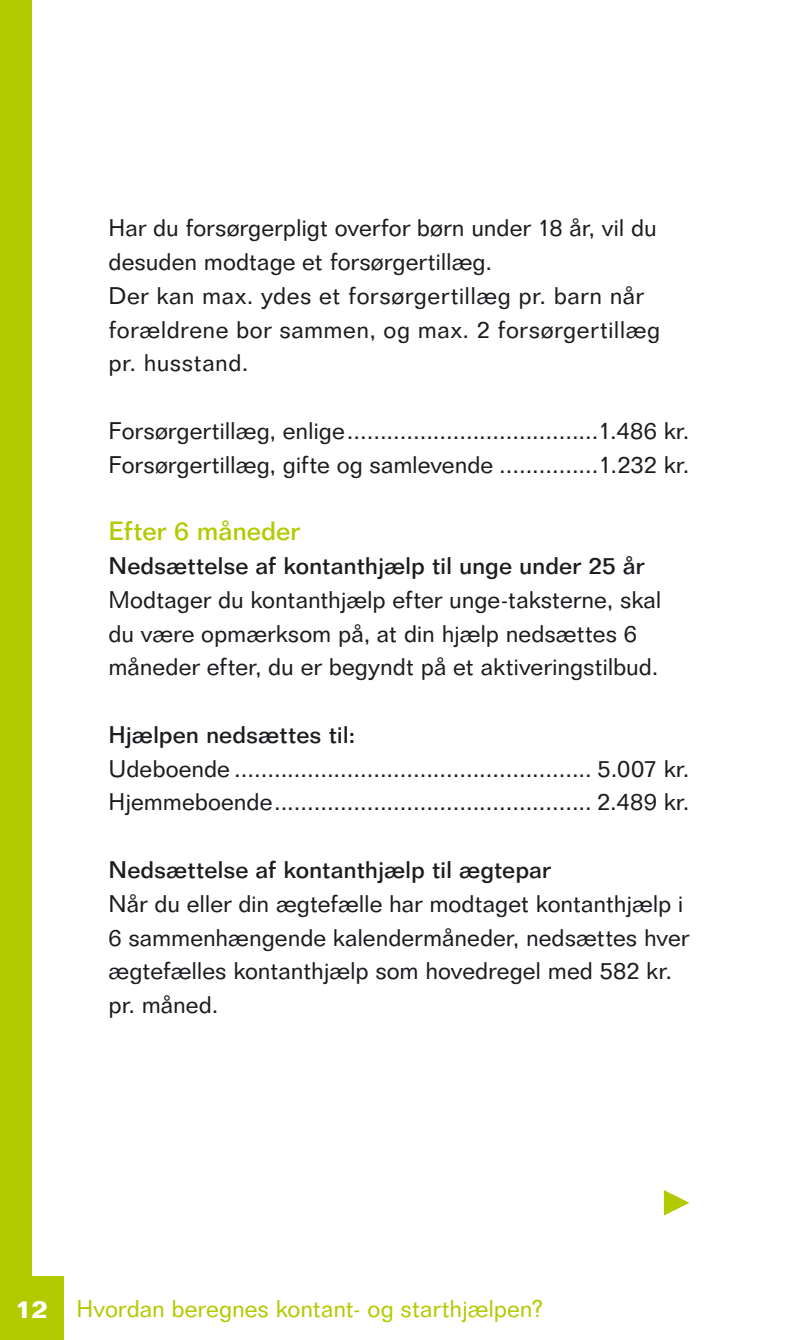
<style>
.page{position:relative;width:798px;height:1340px;background:#fff}
.page>*{position:absolute;margin:0;border:0;box-sizing:border-box;transform-origin:0 0}
.t1{font:500 25.88px "Folio BT";letter-spacing:-.005em;color:#b2ca00}
.t2{font:23.62px/33.8px "Folio BT";color:#1b1c20}
.t3{font:500 23.62px "Folio BT";letter-spacing:-.005em;color:#1b1c20}
.t4{font:23.62px "Folio BT";letter-spacing:-.005em;color:#b2ca00}
.s1{font-weight:700;font-size:24.75px;color:#fff}
</style>
<div class="page">
<div style="left:0;top:0;width:32px;height:1339px;background:#b2ca00"></div>
<div style="left:0;top:1276px;width:64px;height:63px;background:#b2ca00"></div>
<svg style="left:663px;top:1190px;width:26px;height:25px"></svg>
<p class="t2" style="left:108px;top:211px;width:553px">Har du forsørgerpligt overfor børn under 18 år, vil du desuden modtage et forsørgertillæg.<br>Der kan max. ydes et forsørgertillæg pr. barn når forældrene bor sammen, og max. 2 forsørgertillæg pr. husstand.</p>
<p class="t2" style="left:108px;top:413px;width:582px">Forsørgertillæg, enlige ......................................1.486 kr.<br>Forsørgertillæg, gifte og samlevende ...............1.232 kr.</p>
<p class="t1" style="left:108px;top:515px;width:193px">Efter 6 måneder</p>
<p class="t3" style="left:108px;top:551px;width:537px">Nedsættelse af kontanthjælp til unge under 25 år</p>
<p class="t2" style="left:108px;top:582px;width:554px">Modtager du kontanthjælp efter unge-taksterne, skal du være opmærksom på, at din hjælp nedsættes 6 måneder efter, du er begyndt på et aktiveringstilbud.</p>
<p class="t3" style="left:108px;top:720px;width:248px">Hjælpen nedsættes til:</p>
<p class="t2" style="left:108px;top:751px;width:582px">Udeboende ...................................................... 5.007 kr.<br>Hjemmeboende ................................................ 2.489 kr.</p>
<p class="t3" style="left:108px;top:855px;width:444px">Nedsættelse af kontanthjælp til ægtepar</p>
<p class="t2" style="left:108px;top:886px;width:582px">Når du eller din ægtefælle har modtaget kontanthjælp i 6 sammenhængende kalendermåneder, nedsættes hver ægtefælles kontanthjælp som hovedregel med 582 kr. pr. måned.</p>
<p class="t4" style="left:16px;top:1294px;width:529px"><span class="s1">12</span> Hvordan beregnes kontant- og starthjælpen?</p>
</div>
